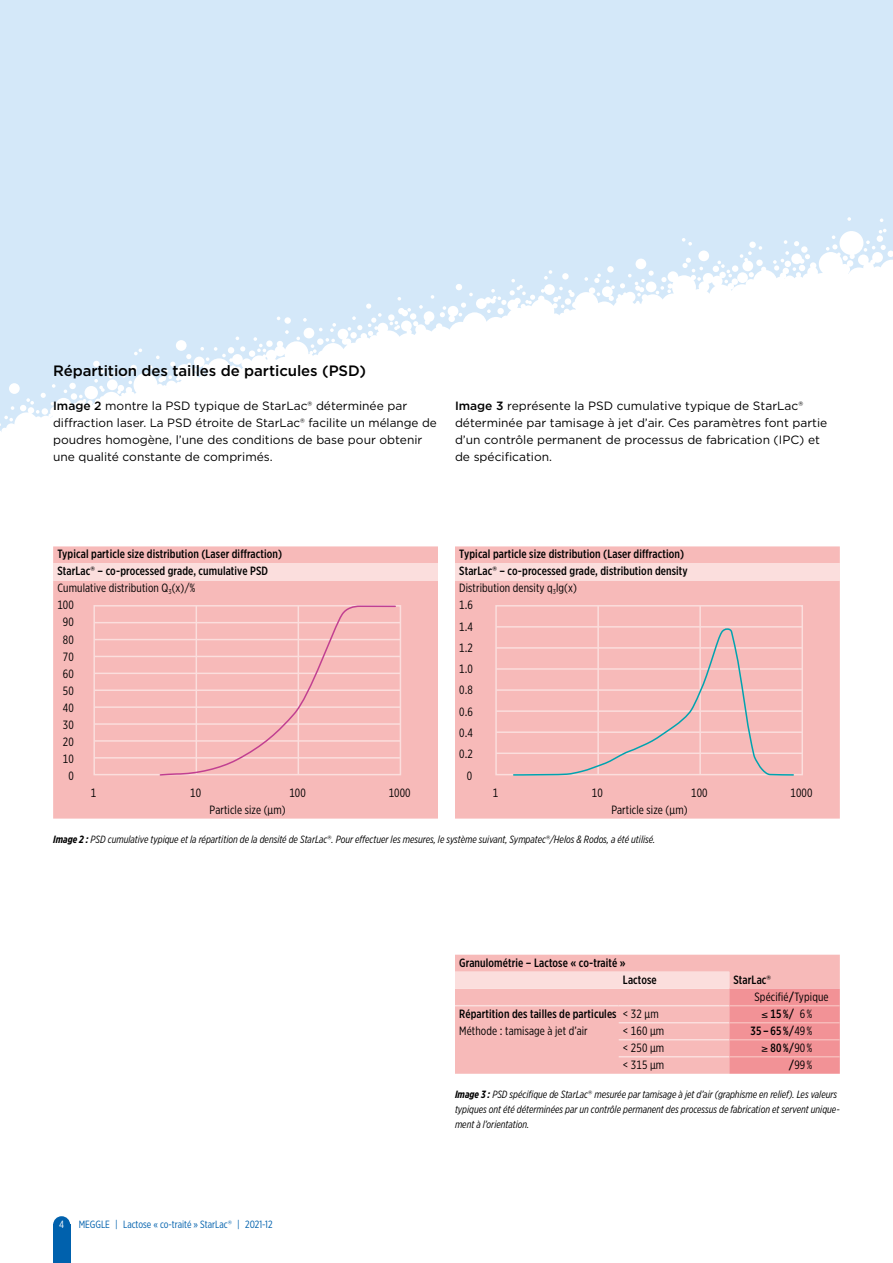
<style>
.page{position:relative;width:893px;height:1263px;background:#fff}
.page>*{position:absolute;margin:0;border:0;box-sizing:border-box;transform-origin:0 0}
.t1{font:500 15px "Gotham";letter-spacing:-.005em;color:#000}
.t2{font:12px/17px "Gotham";color:#000}
.t3{font:500 12px/17px "Gotham X Narrow";letter-spacing:.01em;color:#000}
.t4{font:12px/21.3px "Gotham X Narrow";letter-spacing:.01em;color:#000;text-align:justify}
.t5{font:italic 10.5px/15px "Gotham X Narrow";color:#000}
.t6{font:10.5px "Gotham X Narrow";color:#0061ad}
.t7{font:10.5px "Gotham X Narrow";color:#fff}
.s1{font-weight:500}
.s2{font-family:"Gotham"}
.s3{font-weight:400}
.s4{font-weight:700}
.s5{font-family:"Gotham";font-style:normal}
.s6{font-family:"Gotham";font-weight:500}
</style>
<div class="page">
<div style="left:0;top:0;width:893px;height:455px;background:#d4e8f9"></div>
<svg style="left:0;top:217px;width:893px;height:238px;fill:#fff"></svg>
<div style="left:53px;top:1225px;width:17px;height:38px;background:#0061ad"></div>
<div style="left:53px;top:1216px;width:17px;height:17px;background:#0061ad;border-radius:50%"></div>
<div style="left:53px;top:546px;width:385px;height:273px;background:#f7bab9"></div>
<div style="left:53px;top:563px;width:385px;height:17px;background:#fbdedd"></div>
<div style="left:93px;top:605px;width:308px;height:170px;border:2px solid #fbdedd"></div>
<hr style="left:94px;top:639px;width:306px;height:1px;background:#fbdedd">
<hr style="left:94px;top:622px;width:306px;height:1px;background:#fbdedd">
<hr style="left:94px;top:656px;width:306px;height:1px;background:#fbdedd">
<hr style="left:94px;top:673px;width:306px;height:1px;background:#fbdedd">
<hr style="left:94px;top:706px;width:306px;height:2px;background:#fbdedd">
<hr style="left:94px;top:723px;width:306px;height:2px;background:#fbdedd">
<hr style="left:94px;top:689px;width:306px;height:2px;background:#fbdedd">
<hr style="left:94px;top:740px;width:306px;height:2px;background:#fbdedd">
<hr style="left:94px;top:757px;width:306px;height:1px;background:#fbdedd">
<svg style="left:159px;top:605px;width:238px;height:171px;background:#f6bcbc"></svg>
<div style="left:455px;top:546px;width:385px;height:273px;background:#f7bab9"></div>
<div style="left:455px;top:563px;width:385px;height:17px;background:#fbdedd"></div>
<div style="left:495px;top:605px;width:308px;height:170px;border:2px solid #fbdedd"></div>
<hr style="left:597px;top:606px;width:2px;height:169px;background:#fbdedd">
<hr style="left:699px;top:606px;width:2px;height:169px;background:#fbdedd">
<hr style="left:496px;top:647px;width:306px;height:2px;background:#fbdedd">
<hr style="left:496px;top:626px;width:306px;height:2px;background:#fbdedd">
<hr style="left:496px;top:668px;width:306px;height:2px;background:#fbdedd">
<hr style="left:496px;top:710px;width:306px;height:2px;background:#fbdedd">
<hr style="left:496px;top:731px;width:306px;height:2px;background:#fbdedd">
<hr style="left:496px;top:689px;width:306px;height:2px;background:#fbdedd">
<hr style="left:496px;top:752px;width:306px;height:2px;background:#fbdedd">
<svg style="left:512px;top:627px;width:283px;height:149px;background:#f2bcbb"></svg>
<div style="left:455px;top:955px;width:385px;height:17px;background:#f7bab9"></div>
<svg style="left:455px;top:972px;width:385px;height:102px;background:#f6b5b5"></svg>
<hr style="left:455px;top:1005px;width:164px;height:1px;background:#fbdedd">
<hr style="left:619px;top:1005px;width:110px;height:1px;background:#fbdedd">
<hr style="left:619px;top:1022px;width:110px;height:1px;background:#fbdedd">
<hr style="left:619px;top:1039px;width:110px;height:1px;background:#fbdedd">
<hr style="left:729px;top:1005px;width:111px;height:1px;background:#f7bab9">
<hr style="left:729px;top:1022px;width:111px;height:1px;background:#f7bab9">
<hr style="left:729px;top:1039px;width:111px;height:1px;background:#f7bab9">
<hr style="left:619px;top:1056px;width:110px;height:1px;background:#fbdedd">
<hr style="left:729px;top:1056px;width:111px;height:1px;background:#f7bab9">
<p class="t1" style="left:53px;top:361px;width:314px">Répartition des tailles de particules (PSD)</p>
<p class="t2" style="left:53px;top:397px;width:385px"><span class="s1">Image 2</span> montre la PSD typique de StarLac® déterminée par diffraction laser. La PSD étroite de StarLac® facilite un mélange de poudres homogène, l’une des conditions de base pour obtenir une qualité constante de comprimés.</p>
<p class="t2" style="left:455px;top:397px;width:374px"><span class="s1">Image 3</span> représente la PSD cumulative typique de StarLac® déterminée par tamisage à jet d’air. Ces paramètres font partie d’un contrôle permanent de processus de fabrication (IPC) et de spécification.</p>
<p class="t3" style="left:57px;top:546px;width:226px">Typical particle size distribution (Laser diffraction)</p>
<p class="t3" style="left:57px;top:563px;width:212px">StarLac<span class="s2">®</span> – co-processed grade, cumulative PSD</p>
<p class="t4" style="left:57px;top:577px;width:139px">Cumulative distribution Q<sub>3</sub>(x)/%</p>
<p class="t4" style="left:57px;top:594px;width:18px">100</p>
<p class="t4" style="left:63px;top:611px;width:12px">90</p>
<p class="t4" style="left:63px;top:628px;width:12px">80</p>
<p class="t4" style="left:63px;top:645px;width:12px">70</p>
<p class="t4" style="left:63px;top:662px;width:12px">60</p>
<p class="t4" style="left:63px;top:679px;width:12px">50</p>
<p class="t4" style="left:63px;top:696px;width:12px">40</p>
<p class="t4" style="left:63px;top:713px;width:12px">30</p>
<p class="t4" style="left:63px;top:730px;width:12px">20</p>
<p class="t4" style="left:63px;top:747px;width:12px">10</p>
<p class="t4" style="left:68px;top:764px;width:7px">0</p>
<p class="t4" style="left:91px;top:781px;width:7px">1</p>
<p class="t4" style="left:190px;top:781px;width:12px">10</p>
<p class="t4" style="left:289px;top:781px;width:18px">100</p>
<p class="t4" style="left:389px;top:781px;width:23px">1000</p>
<p class="t4" style="left:210px;top:798px;width:78px">Particle size (µm)</p>
<p class="t3" style="left:459px;top:546px;width:230px">Typical particle size distribution (Laser diffraction)<br>StarLac<span class="s2">®</span> – co-processed grade, distribution density <span class="s3">Distribution density q</span><sub>3</sub><span class="s3">lg(x)<br>1.6</span></p>
<p class="t4" style="left:459px;top:615px;width:15px">1.4<br>1.2<br>1.0<br>0.8<br>0.6<br>0.4<br>0.2</p>
<p class="t4" style="left:467px;top:764px;width:7px">0</p>
<p class="t4" style="left:493px;top:781px;width:7px">1</p>
<p class="t4" style="left:592px;top:781px;width:12px">10</p>
<p class="t4" style="left:691px;top:781px;width:18px">100</p>
<p class="t4" style="left:790px;top:781px;width:23px">1000</p>
<p class="t4" style="left:611px;top:798px;width:78px">Particle size (µm)</p>
<p class="t5" style="left:53px;top:832px;width:603px"><span class="s4">Image 2 :</span> PSD cumulative typique et la répartition de la densité de StarLac<span class="s5">®</span>. Pour effectuer les mesures, le système suivant, Sympatec<span class="s5">®</span>/Helos &amp; Rodos, a été utilisé.</p>
<p class="t3" style="left:623px;top:954px;width:35px;text-indent:-164px">Granulométrie – Lactose « co-traité »<br>Lactose</p>
<p class="t4" style="left:754px;top:971px;width:76px;line-height:17px;text-indent:-21px"><span class="s1">StarLac</span><span class="s6">®<br></span>Spécifié<span class="s1">/</span>Typique</p>
<p class="t4" style="left:623px;top:1003px;width:37px">&lt; 32 µm</p>
<p class="t3" style="left:761px;top:1005px;width:52px">≤ 15 %/ <span class="s3">6 %</span></p>
<p class="t4" style="left:623px;top:1020px;width:43px">&lt; 160 µm</p>
<p class="t3" style="left:750px;top:1022px;width:63px">35 – 65 %/<span class="s3">49 %</span></p>
<p class="t4" style="left:623px;top:1037px;width:43px">&lt; 250 µm</p>
<p class="t3" style="left:761px;top:1039px;width:52px">≥ 80 %/<span class="s3">90 %</span></p>
<p class="t4" style="left:623px;top:1054px;width:43px">&lt; 315 µm</p>
<p class="t4" style="left:789px;top:1054px;width:25px"><span class="s1">/</span>99 %</p>
<p class="t3" style="left:459px;top:1005px;width:159px">Répartition des tailles de particules</p>
<p class="t4" style="left:459px;top:1020px;width:130px">Méthode : tamisage à jet d’air</p>
<p class="t7" style="left:59px;top:1218px;width:6px">4</p>
<p class="t6" style="left:79px;top:1218px;width:195px">MEGGLE | Lactose « co-traité » StarLac<span class="s2">®</span> | 2021-12</p>
<p class="t5" style="left:455px;top:1087px;width:386px"><span class="s4">Image 3 :</span> PSD spécifique de StarLac<span class="s5">®</span> mesurée par tamisage à jet d’air (graphisme en relief). Les valeurs typiques ont été déterminées par un contrôle permanent des processus de fabrication et servent unique&shy;ment à l’orientation.</p>
</div>
